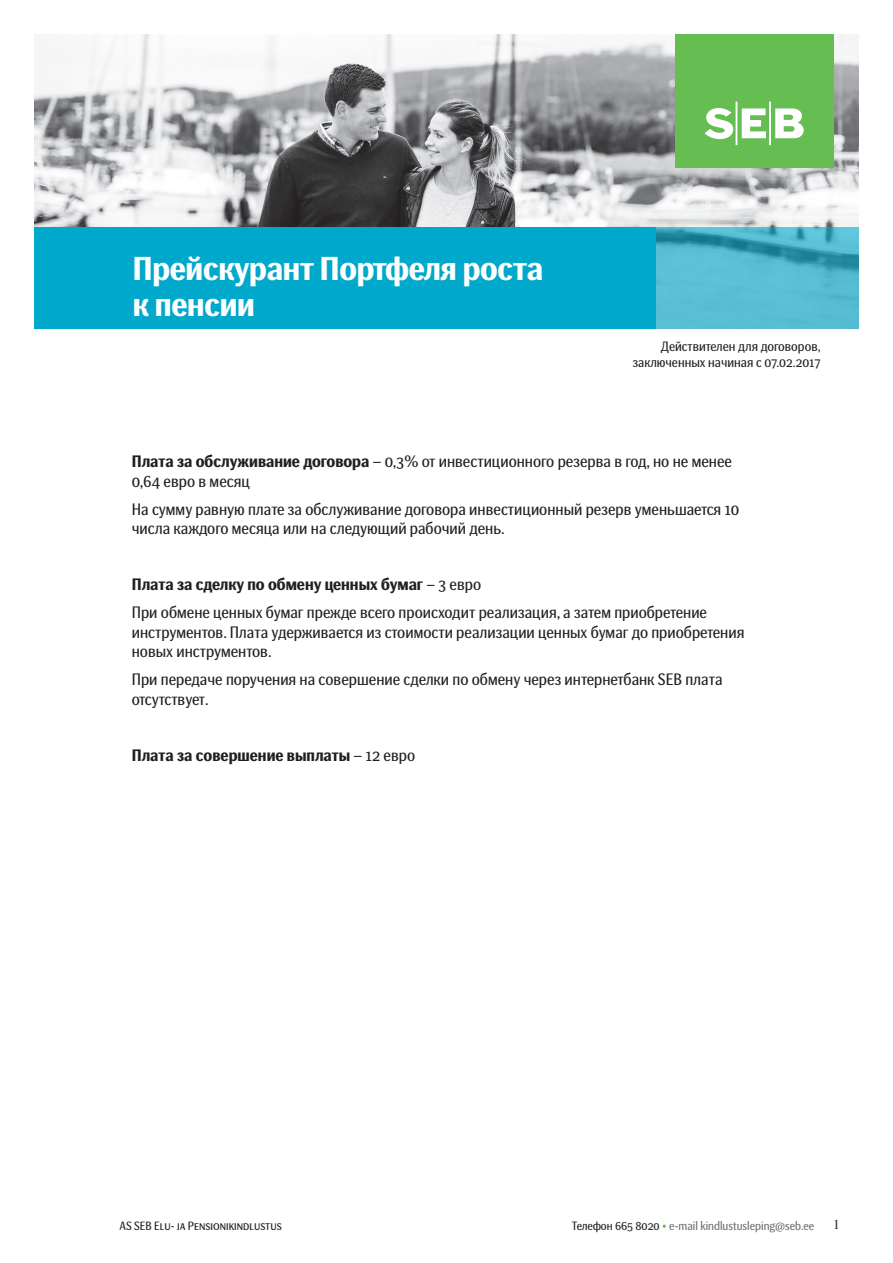
<style>
.page{position:relative;width:893px;height:1263px;background:#fff}
.page>*{position:absolute;margin:0;border:0;box-sizing:border-box;transform-origin:0 0}
.Title_2_22_25{font:700 33px/36px "SEB Basic CY";letter-spacing:-.01em;color:#fff}
.Body_tekst_10_12_lep{font:16.5px/19.5px "SEB Basic CY";color:#231f20}
.Body_tekst_10_12_lep-2{font:700 16.5px "SEB Basic CY";color:#231f20}
.Body_tekst_10_12_lep-3{font:13.5px/16.5px "SEB Basic CY";color:#231f20;text-align:right}
.t1{font:13.5px "Times";color:#231f20}
.t2{font:12px "SEB Basic CY";color:#6c6d70}
.t3{font:12px "SEB Basic CY";color:#231f20}
.s1{font-weight:700}
.s2{font-weight:400}
.s3{color:#231f20}
.s4{font-family:"SEB Basic";font-weight:500;color:#66bd52}
</style>
<div class="page">
<img style="left:34px;top:34px;width:825px;height:193px">
<svg style="left:656px;top:227px;width:203px;height:101px;background:#50b6cc"></svg>
<div style="left:34px;top:227px;width:622px;height:101px;background:#00a9cc"></div>
<div style="left:675px;top:34px;width:158px;height:134px;background:#66bd52"></div>
<svg style="left:704px;top:102px;width:100px;height:43px"></svg>
<p class="Title_2_22_25" style="left:133px;top:251px;width:412px">Прейскурант Портфеля роста к пенсии</p>
<p class="Body_tekst_10_12_lep-3" style="left:633px;top:338px;width:189px">Действителен для договоров, заключенных начиная с 07.02.2017</p>
<p class="Body_tekst_10_12_lep" style="left:132px;top:452px;width:602px"><span class="s1">Плата за обслуживание договора</span> – 0,3% от инвестиционного резерва в год, но не менее<br>0,64 евро в месяц</p>
<p class="Body_tekst_10_12_lep" style="left:132px;top:500px;width:609px">На сумму равную плате за обслуживание договора инвестиционный резерв уменьшается 10 числа каждого месяца или на следующий рабочий день.</p>
<p class="Body_tekst_10_12_lep-2" style="left:132px;top:575px;width:351px">Плата за сделку по обмену ценных бумаг <span class="s2">– 3 евро</span></p>
<p class="Body_tekst_10_12_lep" style="left:132px;top:603px;width:614px">При обмене ценных бумаг прежде всего происходит реализация, а затем приобретение инструментов. Плата удерживается из стоимости реализации ценных бумаг до приобретения новых инструментов.</p>
<p class="Body_tekst_10_12_lep" style="left:132px;top:670px;width:592px">При передаче поручения на совершение сделки по обмену через интернетбанк SEB плата отсутствует.</p>
<p class="Body_tekst_10_12_lep-2" style="left:132px;top:746px;width:285px">Плата за совершение выплаты <span class="s2">– 12 евро</span></p>
<p class="t3" style="left:120px;top:1219px;width:164px">AS SEB Elu- ja Pensionikindlustus</p>
<p class="t2" style="left:572px;top:1219px;width:244px"><span class="s3">Телефон 665 8020</span> <span class="s4">•</span> e-mail kindlustusleping@seb.ee</p>
<p class="t1" style="left:833px;top:1212px;width:8px">1</p>
</div>
